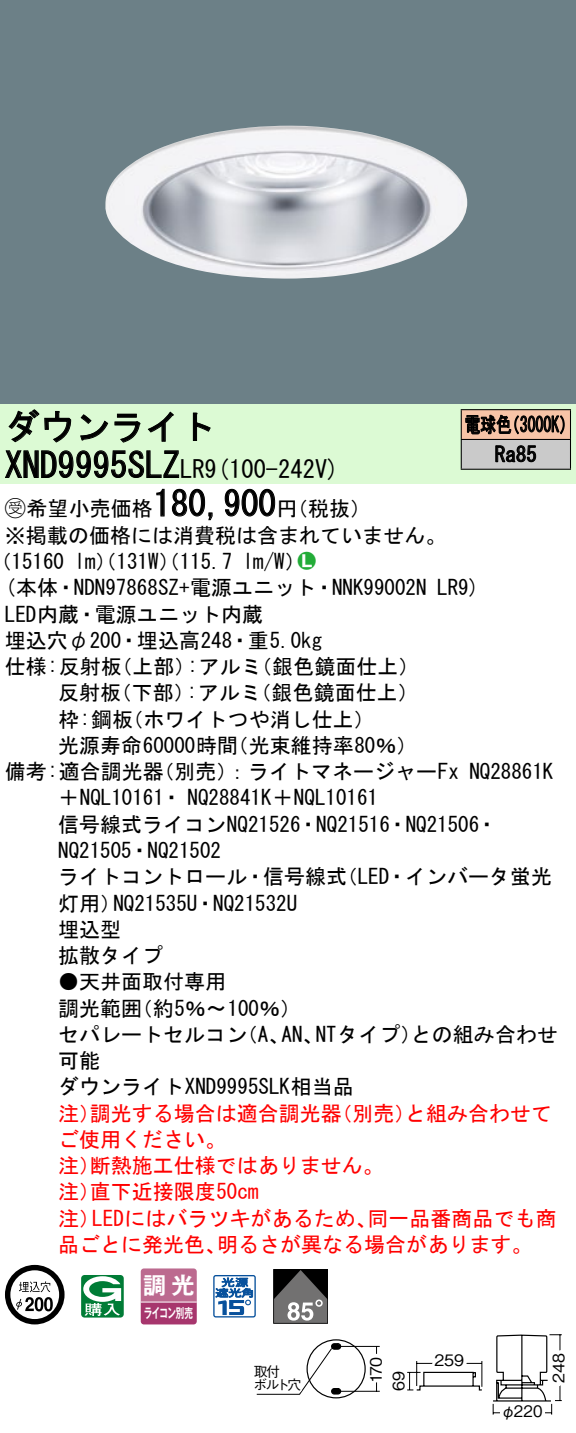
<style>
.page{position:relative;width:576px;height:1433px;background:#fff}
.page>*{position:absolute;margin:0;border:0;box-sizing:border-box;transform-origin:0 0}
.t1{font:35px "MS Gothic";color:#000}
.t2{font:24.5px "MS Gothic";color:#000}
.t3{font:23.1px "Gothic MB101 Pro De Bold 90 pv RKSJ H";color:#fff}
.t4{font:21px/26.2px "MS Gothic";color:#000}
.t5{font:21px/26.2px "MS Gothic";color:#f00}
.t6{font:21px/29.8px "MS Gothic";color:#000;scale:.75 1}
.t7{font:21px "Ford Classification 1";color:#23ac38}
.t8{font:15.75px "Gothic BBB Pro Medium 90 pv RKSJ H";letter-spacing:-.01em;color:#000}
.t9{font:15.75px "Gothic BBB Pro Medium 90 pv RKSJ H";letter-spacing:-.01em;color:#000;scale:.95 1}
.t10{font:14px/13.3px "Gothic BBB Pro Medium 90 pv RKSJ H";letter-spacing:-.16em;color:#000}
.t11{font:13.3px "Gothic MB101 Pro De Bold 90 pv RKSJ H";letter-spacing:-.05em;color:#fff;scale:.65 1}
.s1{font-size:24.5px}
.s2{font-family:"Ford Classification 1"}
.s3{color:#fff}
</style>
<div class="page">
<div style="left:0;top:0;width:575px;height:404px;background:#6c8087"></div>
<img style="left:105px;top:126px;width:362px;height:152px">
<div style="left:0;top:404px;width:575px;height:79px;background:#dcfad4"></div>
<svg style="left:8px;top:409px;width:64px;height:34px"></svg>
<svg style="left:80px;top:413px;width:60px;height:30px"></svg>
<svg style="left:147px;top:411px;width:26px;height:31px"></svg>
<svg style="left:192px;top:412px;width:19px;height:29px"></svg>
<svg style="left:5px;top:450px;width:174px;height:28px"></svg>
<svg style="left:156px;top:488px;width:9px;height:29px"></svg>
<svg style="left:172px;top:488px;width:41px;height:32px"></svg>
<svg style="left:224px;top:488px;width:51px;height:29px"></svg>
<svg style="left:5px;top:1264px;width:59px;height:60px"></svg>
<svg style="left:44px;top:1296px;width:9px;height:15px"></svg>
<svg style="left:81px;top:1275px;width:43px;height:42px"></svg>
<svg style="left:140px;top:1268px;width:56px;height:56px;background:#b65b85"></svg>
<hr style="left:141px;top:1301px;width:55px;height:1px;background:#fff">
<svg style="left:213px;top:1275px;width:43px;height:42px"></svg>
<svg style="left:273px;top:1269px;width:55px;height:54px;background:#5c5c5c"></svg>
<div style="left:461px;top:409px;width:109px;height:30px;background:#f7c4a7"></div>
<div style="left:461px;top:439px;width:109px;height:30px;background:#cacaca"></div>
<hr style="left:460px;top:409px;width:110px;height:1px;background:#000">
<hr style="left:569px;top:410px;width:2px;height:29px;background:#000">
<hr style="left:460px;top:439px;width:110px;height:1px;background:#000">
<hr style="left:569px;top:440px;width:2px;height:28px;background:#000">
<hr style="left:460px;top:468px;width:110px;height:2px;background:#000">
<svg style="left:460px;top:410px;width:104px;height:58px"></svg>
<svg style="left:407px;top:1361px;width:76px;height:29px"></svg>
<svg style="left:492px;top:1334px;width:70px;height:81px"></svg>
<svg style="left:256px;top:1339px;width:124px;height:59px"></svg>
<h1 class="t1" style="left:5px;top:409px;width:212px">ダウンライト</h1>
<p class="t2" style="left:204px;top:456px;width:136px">(9 100-242 (V</p>
<h1 class="t1" style="left:5px;top:447px;width:201px">XND9995SLZ<span class="s1">LR</span></h1>
<h1 class="t1" style="left:153px;top:486px;width:124px">180,900</h1>
<p class="t4" style="left:5px;top:495px;width:443px"><span class="s2">B</span>希望小売価格<br>※掲載の価格には消費税は含まれていません。</p>
<p class="t7" style="left:298px;top:550px;width:19px">2<span class="s3">7</span></p>
<p class="t4" style="left:276px;top:495px;width:96px">（円税抜(</p>
<p class="t4" style="left:243px;top:548px;width:64px">l m (W/</p>
<p class="t4" style="left:-9px;top:548px;width:75px">（15160</p>
<p class="t4" style="left:75px;top:548px;width:159px">lm）（131 ）（W 115.7</p>
<p class="t6" style="left:494px;top:409px;width:57px;text-indent:-30px">電球色<br>Ra85</p>
<p class="t6" style="left:504px;top:409px;width:96px">（3000 (K</p>
<p class="t4" style="left:5px;top:574px;width:423px">(本体・NDN97868SZ+電源ユニット・NNK99002N</p>
<p class="t4" style="left:5px;top:600px;width:259px">LED内蔵・電源ユニット内蔵</p>
<p class="t4" style="left:5px;top:627px;width:318px">埋込穴φ200・埋込高248・重5.0kg</p>
<p class="t4" style="left:251px;top:653px;width:169px">（銀色鏡面仕上(</p>
<p class="t4" style="left:5px;top:653px;width:118px">仕様:反射板</p>
<p class="t4" style="left:111px;top:653px;width:85px">（上部）</p>
<p class="t4" style="left:187px;top:653px;width:76px">:アルミ</p>
<p class="t4" style="left:58px;top:679px;width:64px">反射板</p>
<p class="t4" style="left:111px;top:679px;width:85px">（下部）</p>
<p class="t4" style="left:187px;top:679px;width:76px">:アルミ</p>
<p class="t4" style="left:250px;top:679px;width:169px">（銀色鏡面仕上(</p>
<p class="t4" style="left:58px;top:705px;width:76px">枠:鋼板</p>
<p class="t4" style="left:122px;top:705px;width:253px">（ホワイトつや消し仕上(</p>
<p class="t4" style="left:58px;top:732px;width:181px">光源寿命60000時間</p>
<p class="t4" style="left:227px;top:732px;width:191px">（光束維持率80％(</p>
<p class="t4" style="left:437px;top:574px;width:44px">LR (9</p>
<p class="t4" style="left:153px;top:758px;width:307px">（別売：）ライトマネージャーFx</p>
<p class="t4" style="left:5px;top:758px;width:160px">備考:適合調光器</p>
<p class="t4" style="left:58px;top:784px;width:321px">＋NQL10161・ NQ28841 ＋K NQL10161</p>
<p class="t4" style="left:58px;top:810px;width:441px">信号線式ライコンNQ21526・NQ21516・NQ21506・</p>
<p class="t4" style="left:58px;top:837px;width:164px">NQ21505・NQ21502</p>
<p class="t4" style="left:336px;top:863px;width:217px">（LED・インバータ蛍光</p>
<p class="t4" style="left:469px;top:758px;width:85px">NQ28861K</p>
<p class="t4" style="left:58px;top:863px;width:290px;text-align:center">ライトコントロール・信号線式<br>NQ21535 ・U NQ21532U</p>
<p class="t4" style="left:58px;top:889px;width:106px">灯用）<br>埋込型<br>拡散タイプ</p>
<p class="t4" style="left:132px;top:968px;width:171px;text-indent:-73px">●天井面取付専用<br>（約5％〜100％(</p>
<p class="t4" style="left:58px;top:994px;width:85px">調光範囲</p>
<p class="t4" style="left:315px;top:1020px;width:107px">NTタイプ）</p>
<p class="t4" style="left:411px;top:1020px;width:148px">との組み合わせ</p>
<p class="t4" style="left:58px;top:1020px;width:297px">セパレートセルコン<br>可能<br>ダウンライトXND9995SLK相当品</p>
<p class="t4" style="left:237px;top:1020px;width:54px">（、A</p>
<p class="t4" style="left:281px;top:1020px;width:43px">AN、</p>
<p class="t5" style="left:90px;top:1099px;width:253px">調光する場合は適合調光器</p>
<p class="t5" style="left:331px;top:1099px;width:85px">（別売）</p>
<p class="t5" style="left:405px;top:1099px;width:148px">と組み合わせて</p>
<p class="t5" style="left:58px;top:1099px;width:43px">注）</p>
<p class="t5" style="left:58px;top:1125px;width:169px">ご使用ください。</p>
<p class="t5" style="left:90px;top:1152px;width:295px">断熱施工仕様ではありません。</p>
<p class="t5" style="left:90px;top:1152px;width:170px;text-indent:-32px">注）<br>直下近接限度50cm</p>
<p class="t5" style="left:58px;top:1178px;width:43px">注）</p>
<p class="t5" style="left:92px;top:1204px;width:286px">LEDにはバラツキがあるため、</p>
<p class="t5" style="left:367px;top:1204px;width:190px">同一品番商品でも商</p>
<p class="t5" style="left:58px;top:1204px;width:43px">注）</p>
<p class="t5" style="left:58px;top:1230px;width:169px">品ごとに発光色、</p>
<p class="t5" style="left:217px;top:1230px;width:317px">明るさが異なる場合があります。</p>
<p class="t3" style="left:143px;top:1265px;width:53px">調光</p>
<p class="t11" style="left:144px;top:1301px;width:77px">ライコン別売</p>
<p class="t10" style="left:253px;top:1362px;width:49px">取付<br>ボルト穴</p>
<p class="t8" style="left:363px;top:1382px;width:27px;rotate:-90deg">170</p>
<p class="t8" style="left:386px;top:1390px;width:21px;rotate:-90deg">69</p>
<p class="t8" style="left:434px;top:1347px;width:31px">259</p>
<p class="t9" style="left:500px;top:1398px;width:45px">φ220</p>
<p class="t8" style="left:546px;top:1382px;width:31px;rotate:-90deg">248</p>
</div>
